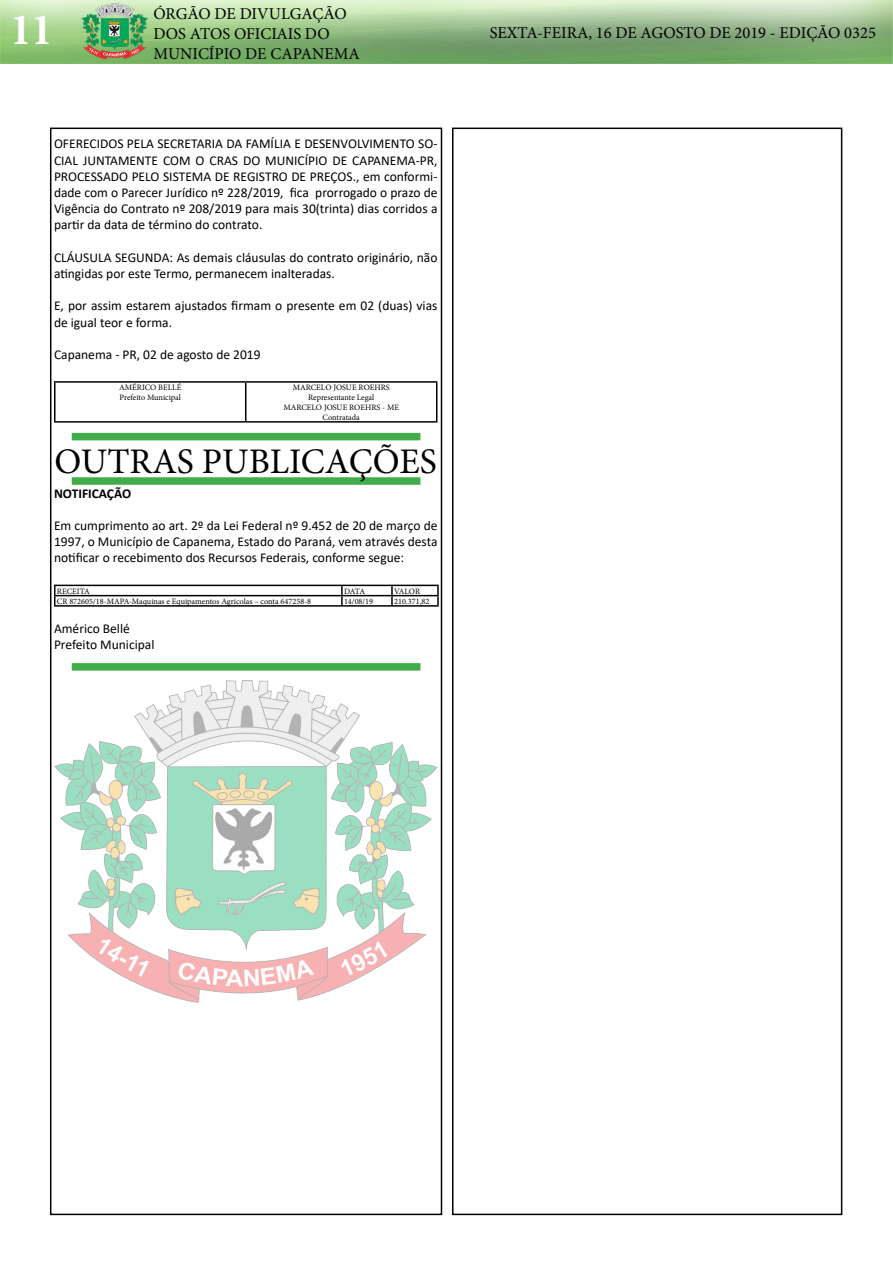
<style>
.page{position:relative;width:893px;height:1263px;background:#fff}
.page>*{position:absolute;margin:0;border:0;box-sizing:border-box;transform-origin:0 0}
.t1{font:700 condensed 45px "Minion Pro";color:#fff}
.t2{font:36px "Minion Pro";color:#000}
.t3{font:16.5px/19.8px "Minion Pro";color:#000}
.t4{font:13.5px/16.2px "Calibri";color:#000}
.t5{font:700 13.5px "Calibri";color:#000}
.t6{font:8.25px/9.9px "Minion Pro";color:#000}
</style>
<div class="page">
<div style="left:50px;top:128px;width:392px;height:1087px;border:2px solid #000"></div>
<img style="left:0;top:0;width:893px;height:64px">
<div style="left:452px;top:128px;width:390px;height:1087px;border:2px solid #000"></div>
<hr style="left:54px;top:381px;width:192px;height:2px;background:#000">
<hr style="left:54px;top:383px;width:2px;height:38px;background:#000">
<hr style="left:246px;top:381px;width:191px;height:2px;background:#000">
<hr style="left:245px;top:383px;width:1px;height:38px;background:#000">
<hr style="left:436px;top:383px;width:1px;height:38px;background:#000">
<hr style="left:54px;top:421px;width:192px;height:2px;background:#000">
<hr style="left:246px;top:421px;width:191px;height:2px;background:#000">
<hr style="left:54px;top:585px;width:288px;height:1px;background:#000">
<hr style="left:342px;top:585px;width:50px;height:1px;background:#000">
<hr style="left:392px;top:585px;width:47px;height:1px;background:#000">
<hr style="left:54px;top:595px;width:288px;height:1px;background:#000">
<svg style="left:54px;top:586px;width:2px;height:19px"></svg>
<hr style="left:342px;top:595px;width:50px;height:1px;background:#000">
<svg style="left:341px;top:586px;width:2px;height:19px"></svg>
<hr style="left:392px;top:595px;width:47px;height:1px;background:#000">
<svg style="left:391px;top:586px;width:2px;height:19px"></svg>
<svg style="left:437px;top:586px;width:2px;height:19px"></svg>
<hr style="left:54px;top:605px;width:288px;height:2px;background:#000">
<hr style="left:342px;top:605px;width:50px;height:2px;background:#000">
<hr style="left:392px;top:605px;width:47px;height:2px;background:#000">
<div style="left:72px;top:433px;width:348px;height:7px;background:#41ad49"></div>
<div style="left:72px;top:477px;width:348px;height:8px;background:#41ad49"></div>
<div style="left:72px;top:663px;width:348px;height:8px;background:#41ad49"></div>
<img style="left:54px;top:681px;width:384px;height:321px">
<h1 class="t1" style="left:11px;top:-1px;width:43px">11</h1>
<p class="t3" style="left:153px;top:4px;width:208px">ÓRGÃO DE DIVULGAÇÃO<br>DOS ATOS OFICIAIS DO<br>MUNICÍPIO DE CAPANEMA</p>
<p class="t4" style="left:54px;top:135px;width:385px;text-align:justify">OFERECIDOS PELA SECRETARIA DA FAMÍLIA E DESENVOLVIMENTO SO-CIAL JUNTAMENTE COM O CRAS DO MUNICÍPIO DE CAPANEMA-PR, PROCESSADO PELO SISTEMA DE REGISTRO DE PREÇOS., em conformi&shy;dade com o Parecer Jurídico nº 228/2019, fica prorrogado o prazo de Vigência do Contrato nº 208/2019 para mais 30(trinta) dias corridos a partir da data de término do contrato.</p>
<p class="t4" style="left:54px;top:249px;width:385px">CLÁUSULA SEGUNDA: As demais cláusulas do contrato originário, não atingidas por este Termo, permanecem inalteradas.</p>
<p class="t4" style="left:54px;top:297px;width:385px">E, por assim estarem ajustados firmam o presente em 02 (duas) vias de igual teor e forma.</p>
<p class="t4" style="left:54px;top:346px;width:208px">Capanema - PR, 02 de agosto de 2019</p>
<p class="t6" style="left:119px;top:382px;width:64px">AMÉRICO BELLÉ<br>Prefeito Municipal</p>
<p class="t6" style="left:283px;top:382px;width:117px;text-align:center">MARCELO JOSUE ROEHRS<br>Representante Legal<br>MARCELO JOSUE ROEHRS - ME<br>Contratada</p>
<h2 class="t2" style="left:54px;top:437px;width:384px">OUTRAS PUBLICAÇÕES</h2>
<p class="t5" style="left:54px;top:484px;width:79px">NOTIFICAÇÃO</p>
<p class="t4" style="left:54px;top:517px;width:385px;text-align:justify">Em cumprimento ao art. 2º da Lei Federal nº 9.452 de 20 de março de 1997, o Município de Capanema, Estado do Paraná, vem através desta notificar o recebimento dos Recursos Federais, conforme segue:</p>
<p class="t6" style="left:57px;top:586px;width:34px">RECEITA</p>
<p class="t6" style="left:344px;top:586px;width:23px">DATA</p>
<p class="t6" style="left:394px;top:586px;width:28px">VALOR</p>
<p class="t6" style="left:57px;top:596px;width:256px">CR 872605/18-MAPA-Maquinas e Equipamentos Agricolas – conta 647258-8</p>
<p class="t6" style="left:344px;top:596px;width:31px">14/08/19</p>
<p class="t6" style="left:394px;top:596px;width:37px">210.371,82</p>
<p class="t4" style="left:54px;top:620px;width:102px">Américo Bellé<br>Prefeito Municipal</p>
<p class="t3" style="left:490px;top:23px;width:388px">SEXTA-FEIRA, 16 DE AGOSTO DE 2019 - EDIÇÃO 0325</p>
</div>
